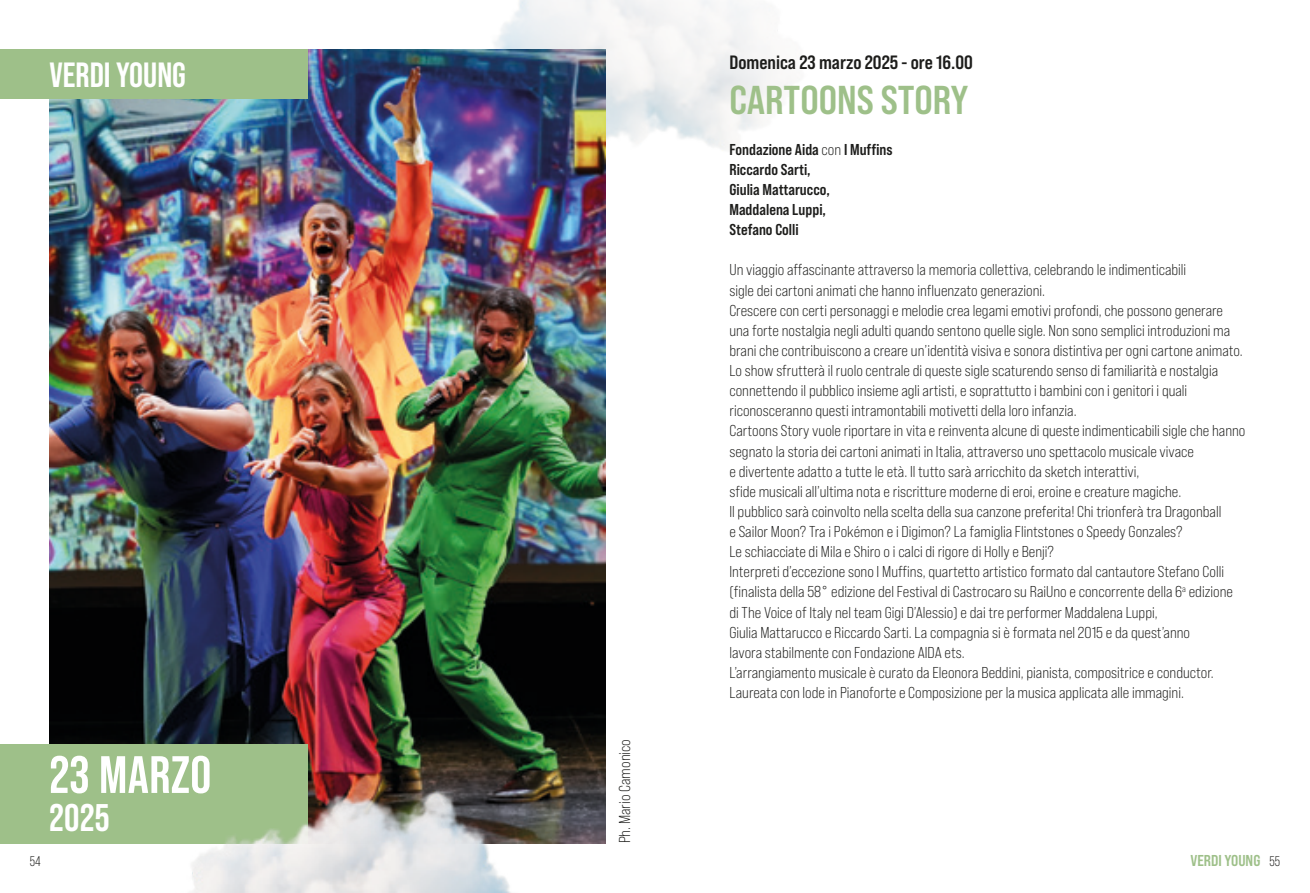
<style>
.page{position:relative;width:1310px;height:893px;background:#fff}
.page>*{position:absolute;margin:0;border:0;box-sizing:border-box;transform-origin:0 0}
.t1{font:700 52.5px "Bebas Neue Pro";letter-spacing:.01em;color:#fff}
.t2{font:40.25px "Bebas Neue Pro Sm E Bd";color:#9ec089}
.t3{font:700 38.5px "Bebas Neue Pro";color:#fff}
.t4{font:700 35px "Bebas Neue Pro";color:#fff}
.t5{font:19.25px "Bebas Neue Pro Sm E Bd";color:#1d1d1b}
.t6{font:15.75px/20.1px "Bebas Neue Pro Sm E Bk";color:#1d1d1b}
.t7{font:15.75px/20.1px "Bebas Neue Pro Sm E Bd";color:#1d1d1b}
.t8{font:15.75px "Bebas Neue Pro Sm E Bd";color:#9ec089}
.t9{font:14px "Bebas Neue Pro";color:#1d1d1b}
.s1{font-family:"Bebas Neue Pro Sm E Bk"}
</style>
<div class="page">
<img style="left:407px;top:0;width:385px;height:199px">
<img style="left:50px;top:50px;width:555px;height:697px">
<div style="left:0;top:50px;width:308px;height:49px;background:#9ec089"></div>
<div style="left:0;top:744px;width:308px;height:99px;background:#9ec089"></div>
<img style="left:122px;top:747px;width:484px;height:146px">
<h3 class="t4" style="left:50px;top:54px;width:138px">VERDI YOUNG</h3>
<h1 class="t1" style="left:50px;top:745px;width:163px">23 MARZO</h1>
<h3 class="t3" style="left:50px;top:796px;width:61px">2025</h3>
<p class="t6" style="left:614px;top:843px;width:106px;rotate:-90deg">Ph. Mario Camonico</p>
<p class="t5" style="left:729px;top:51px;width:245px">Domenica 23 marzo 2025 - ore 16.00</p>
<h2 class="t2" style="left:729px;top:76px;width:241px">CARTOONS STORY</h2>
<p class="t7" style="left:729px;top:139px;width:165px">Fondazione Aida <span class="s1">con</span> I Muffins<br>Riccardo Sarti,<br>Giulia Mattarucco,<br>Maddalena Luppi,<br>Stefano Colli</p>
<p class="t6" style="left:729px;top:260px;width:517px">Un viaggio affascinante attraverso la memoria collettiva, celebrando le indimenticabili<br>sigle dei cartoni animati che hanno influenzato generazioni.<br>Crescere con certi personaggi e melodie crea legami emotivi profondi, che possono generare una forte nostalgia negli adulti quando sentono quelle sigle. Non sono semplici introduzioni ma brani che contribuiscono a creare un’identità visiva e sonora distintiva per ogni cartone animato.<br>Lo show sfrutterà il ruolo centrale di queste sigle scaturendo senso di familiarità e nostalgia connettendo il pubblico insieme agli artisti, e soprattutto i bambini con i genitori i quali riconosceranno questi intramontabili motivetti della loro infanzia.<br>Cartoons Story vuole riportare in vita e reinventa alcune di queste indimenticabili sigle che hanno segnato la storia dei cartoni animati in Italia, attraverso uno spettacolo musicale vivace<br>e divertente adatto a tutte le età. Il tutto sarà arricchito da sketch interattivi,<br>sfide musicali all’ultima nota e riscritture moderne di eroi, eroine e creature magiche.<br>Il pubblico sarà coinvolto nella scelta della sua canzone preferita! Chi trionferà tra Dragonball<br>e Sailor Moon? Tra i Pokémon e i Digimon? La famiglia Flintstones o Speedy Gonzales?<br>Le schiacciate di Mila e Shiro o i calci di rigore di Holly e Benji?<br>Interpreti d’eccezione sono I Muffins, quartetto artistico formato dal cantautore Stefano Colli (finalista della 58° edizione del Festival di Castrocaro su RaiUno e concorrente della 6<sup>a</sup> edizione di The Voice of Italy nel team Gigi D’Alessio) e dai tre performer Maddalena Luppi,<br>Giulia Mattarucco e Riccardo Sarti. La compagnia si è formata nel 2015 e da quest’anno<br>lavora stabilmente con Fondazione AIDA ets.<br>L’arrangiamento musicale è curato da Eleonora Beddini, pianista, compositrice e conductor.<br>Laureata con lode in Pianoforte e Composizione per la musica applicata alle immagini.</p>
<p class="t8" style="left:1190px;top:851px;width:71px">VERDI YOUNG</p>
<p class="t9" style="left:30px;top:853px;width:12px">54</p>
<p class="t9" style="left:1269px;top:853px;width:12px">55</p>
</div>
